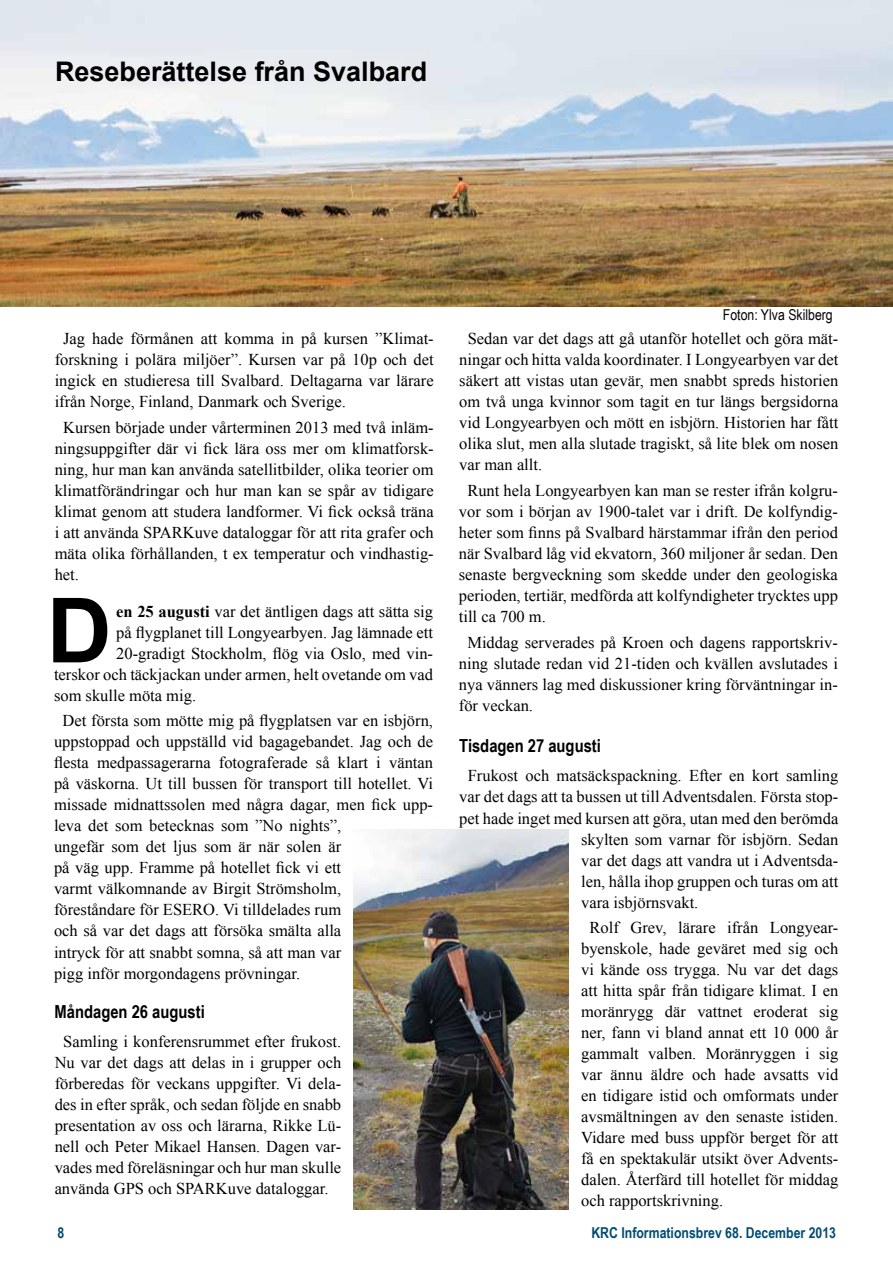
<style>
.page{position:relative;width:893px;height:1263px;background:#fff}
.page>*{position:absolute;margin:0;border:0;box-sizing:border-box;transform-origin:0 0}
.t1{font:700 90px "Arial";color:#000}
.t2{font:700 27px "Arial";color:#000}
.t3{font:700 18px "Arial Narrow";color:#000}
.t4{font:16.5px/21px "Times New Roman";color:#000;text-align:justify}
.t5{font:700 15px "Arial Narrow";color:#004c73}
.t6{font:15px "Arial Narrow";color:#000}
.s1{font-weight:700}
</style>
<div class="page">
<img style="left:0;top:0;width:893px;height:306px">
<img style="left:354px;top:829px;width:214px;height:380px">
<h2 class="t2" style="left:55px;top:54px;width:374px">Reseberättelse från Svalbard</h2>
<p class="t4" style="left:55px;top:328px;width:381px;text-indent:8px">Jag hade förmånen att komma in på kursen ”Klimat&shy;forskning i polära miljöer”. Kursen var på 10p och det ingick en studieresa till Svalbard. Deltagarna var lärare ifrån Norge, Finland, Danmark och Sverige.</p>
<p class="t4" style="left:55px;top:416px;width:381px;text-indent:8px">Kursen började under vårterminen 2013 med två inläm&shy;ningsuppgifter där vi fick lära oss mer om klimatforsk&shy;ning, hur man kan använda satellitbilder, olika teorier om klimatförändringar och hur man kan se spår av tidigare klimat genom att studera landformer. Vi fick också träna i att använda SPARKuve dataloggar för att rita grafer och mäta olika förhållanden, t ex temperatur och vindhastig&shy;het.</p>
<p class="t4" style="left:116px;top:601px;width:318px"><span class="s1">en 25 augusti</span> var det äntligen dags att sätta sig</p>
<p class="t4" style="left:116px;top:622px;width:318px">på flygplanet till Longyearbyen. Jag lämnade ett</p>
<p class="t4" style="left:116px;top:643px;width:318px">20-gradigt Stockholm, flög via Oslo, med vin-</p>
<p class="t4" style="left:54px;top:664px;width:381px">terskor och täckjackan under armen, helt ovetande om vad</p>
<p class="t4" style="left:54px;top:685px;width:144px">som skulle möta mig.</p>
<p class="t4" style="left:54px;top:710px;width:381px;text-align:left;text-indent:8px">Det första som mötte mig på flygplatsen var en isbjörn, uppstoppad och uppställd vid bagagebandet. Jag och de flesta medpassagerarna fotograferade så klart i väntan på väskorna. Ut till bussen för transport till hotellet. Vi missade midnattssolen med några dagar, men fick upp&shy;leva det som betecknas som ”No nights”,<br>ungefär som det ljus som är när solen är<br>på väg upp. Framme på hotellet fick vi ett<br>varmt välkomnande av Birgit Strömsholm,<br>föreståndare för ESERO. Vi tilldelades rum<br>och så var det dags att försöka smälta alla<br>intryck för att snabbt somna, så att man var<br>pigg inför morgondagens prövningar.</p>
<h1 class="t1" style="left:47px;top:571px;width:66px">D</h1>
<p class="t3" style="left:55px;top:998px;width:152px">Måndagen 26 augusti</p>
<p class="t4" style="left:55px;top:1031px;width:288px;text-indent:8px">Samling i konferensrummet efter frukost.<br>Nu var det dags att delas in i grupper och förberedas för veckans uppgifter. Vi dela&shy;des in efter språk, och sedan följde en snabb presentation av oss och lärarna, Rikke Lü&shy;nell och Peter Mikael Hansen. Dagen var&shy;vades med föreläsningar och hur man skulle använda GPS och SPARKuve dataloggar.</p>
<p class="t6" style="left:723px;top:303px;width:111px">Foton: Ylva Skilberg</p>
<p class="t4" style="left:459px;top:328px;width:381px;text-indent:8px">Sedan var det dags att gå utanför hotellet och göra mät&shy;ningar och hitta valda koordinater. I Longyearbyen var det säkert att vistas utan gevär, men snabbt spreds historien om två unga kvinnor som tagit en tur längs bergsidorna vid Longyearbyen och mött en isbjörn. Historien har fått olika slut, men alla slutade tragiskt, så lite blek om nosen var man allt.</p>
<p class="t4" style="left:459px;top:480px;width:381px;text-indent:8px">Runt hela Longyearbyen kan man se rester ifrån kolgru&shy;vor som i början av 1900-talet var i drift. De kolfyndig&shy;heter som finns på Svalbard härstammar ifrån den period när Svalbard låg vid ekvatorn, 360 miljoner år sedan. Den senaste bergveckning som skedde under den geologiska perioden, tertiär, medförda att kolfyndigheter trycktes upp till ca 700 m.</p>
<p class="t4" style="left:459px;top:631px;width:381px;text-indent:8px">Middag serverades på Kroen och dagens rapportskriv&shy;ning slutade redan vid 21-tiden och kvällen avslutades i nya vänners lag med diskussioner kring förväntningar in&shy;för veckan.</p>
<p class="t3" style="left:459px;top:732px;width:143px">Tisdagen 27 augusti</p>
<p class="t4" style="left:468px;top:765px;width:372px">Frukost och matsäckspackning. Efter en kort samling</p>
<p class="t4" style="left:459px;top:786px;width:381px">var det dags att ta bussen ut till Adventsdalen. Första stop-</p>
<p class="t4" style="left:459px;top:807px;width:381px">pet hade inget med kursen att göra, utan med den berömda</p>
<p class="t4" style="left:581px;top:828px;width:259px">skylten som varnar för isbjörn. Sedan</p>
<p class="t4" style="left:581px;top:849px;width:259px">var det dags att vandra ut i Adventsda-</p>
<p class="t4" style="left:581px;top:870px;width:259px">len, hålla ihop gruppen och turas om att</p>
<p class="t4" style="left:581px;top:891px;width:119px">vara isbjörnsvakt.</p>
<p class="t4" style="left:581px;top:916px;width:259px;text-indent:9px">Rolf Grev, lärare ifrån Longyear&shy;byenskole, hade geväret med sig och vi kände oss trygga. Nu var det dags att hitta spår från tidigare klimat. I en moränrygg där vattnet eroderat sig ner, fann vi bland annat ett 10 000 år gammalt valben. Moränryggen i sig var ännu äldre och hade avsatts vid en tidigare istid och omformats under avsmältningen av den senaste istiden.<br>Vidare med buss uppför berget för att få en spektakulär utsikt över Advents&shy;dalen. Återfärd till hotellet för middag och rapportskrivning.</p>
<p class="t5" style="left:57px;top:1221px;width:8px">8</p>
<p class="t5" style="left:591px;top:1221px;width:246px">KRC Informationsbrev 68. December 2013</p>
</div>
